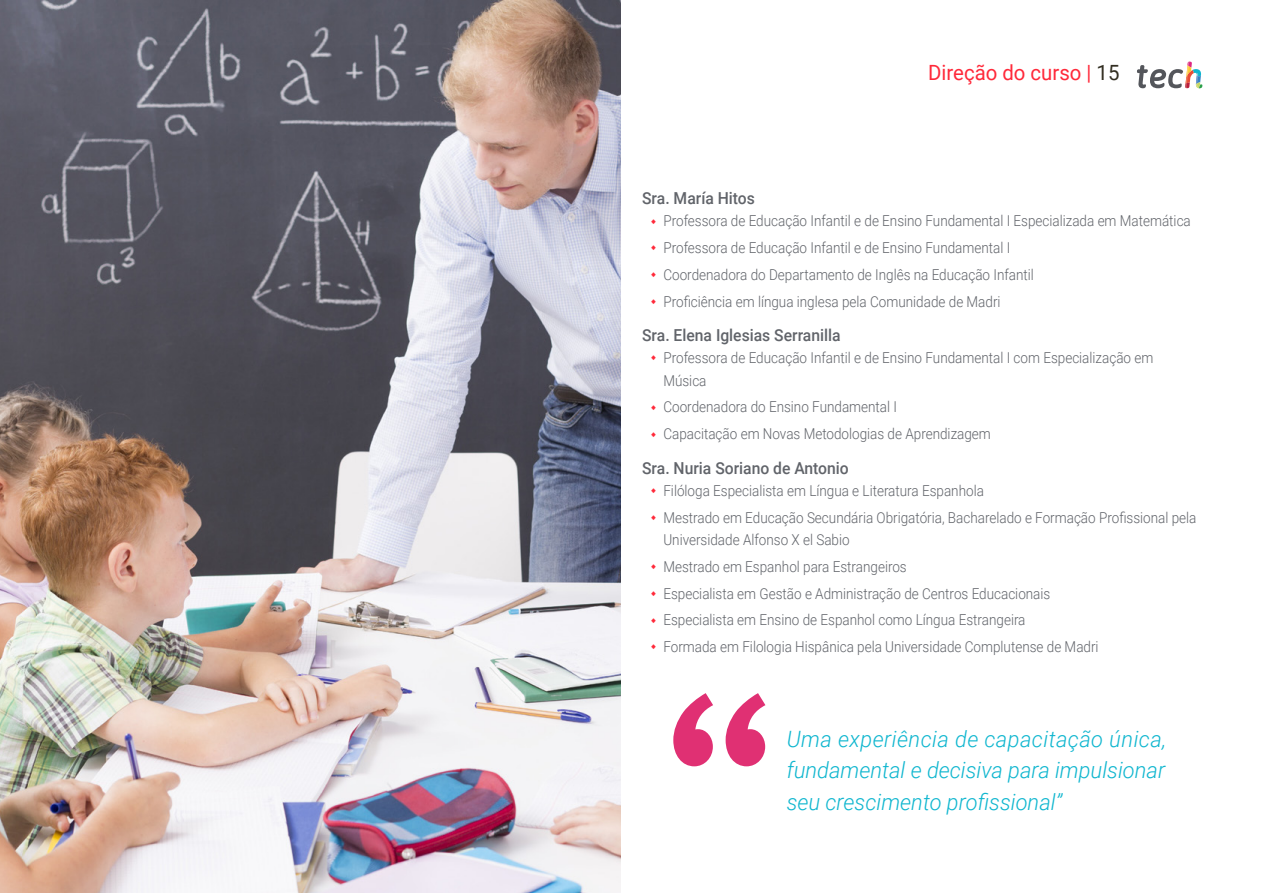
<style>
.page{position:relative;width:1263px;height:893px;background:#fff}
.page>*{position:absolute;margin:0;border:0;box-sizing:border-box;transform-origin:0 0}
.t1{font:italic 300 22.5px/31.5px "Roboto";color:#0fb6cf;text-align:justify}
.t2{font:21px "Roboto";color:#ff293a}
.t3{font:500 16.5px "Roboto";color:#61646a;scale:.95 1}
.t4{font:300 15px/26.7px "Roboto";color:#61646a;scale:.9 1}
.s1{color:#322e21}
</style>
<div class="page">
<img style="left:0;top:0;width:621px;height:893px">
<svg style="left:1137px;top:62px;width:65px;height:27px"></svg>
<svg style="left:673px;top:693px;width:92px;height:73px"></svg>
<h2 class="t2" style="left:928px;top:57px;width:193px">Direção do curso | <span class="s1">15</span></h2>
<p class="t3" style="left:642px;top:187px;width:120px">Sra. María Hitos</p>
<p class="t4" style="left:663px;top:207px;width:588px">Professora de Educação Infantil e de Ensino Fundamental I Especializada em Matemática Professora de Educação Infantil e de Ensino Fundamental I<br>Coordenadora do Departamento de Inglês na Educação Infantil<br>Proficiência em língua inglesa pela Comunidade de Madri</p>
<p class="t3" style="left:642px;top:323px;width:210px">Sra. Elena Iglesias Serranilla</p>
<p class="t4" style="left:663px;top:346px;width:546px;line-height:22.5px">Professora de Educação Infantil e de Ensino Fundamental I com Especialização em<br>Música</p>
<p class="t4" style="left:663px;top:393px;width:365px">Coordenadora do Ensino Fundamental I<br>Capacitação em Novas Metodologias de Aprendizagem</p>
<p class="t3" style="left:642px;top:456px;width:219px">Sra. Nuria Soriano de Antonio</p>
<p class="t4" style="left:663px;top:477px;width:594px">Filóloga Especialista em Língua e Literatura Espanhola<br>Mestrado em Educação Secundária Obrigatória, Bacharelado e Formação Profissional pela</p>
<p class="t4" style="left:663px;top:526px;width:485px">Universidade Alfonso X el Sabio<br>Mestrado em Espanhol para Estrangeiros<br>Especialista em Gestão e Administração de Centros Educacionais Especialista em Ensino de Espanhol como Língua Estrangeira<br>Formada em Filologia Hispânica pela Universidade Complutense de Madri</p>
<h1 class="t1" style="left:787px;top:722px;width:381px">Uma experiência de capacitação única, fundamental e decisiva para impulsionar seu crescimento profissional”</h1>
</div>
